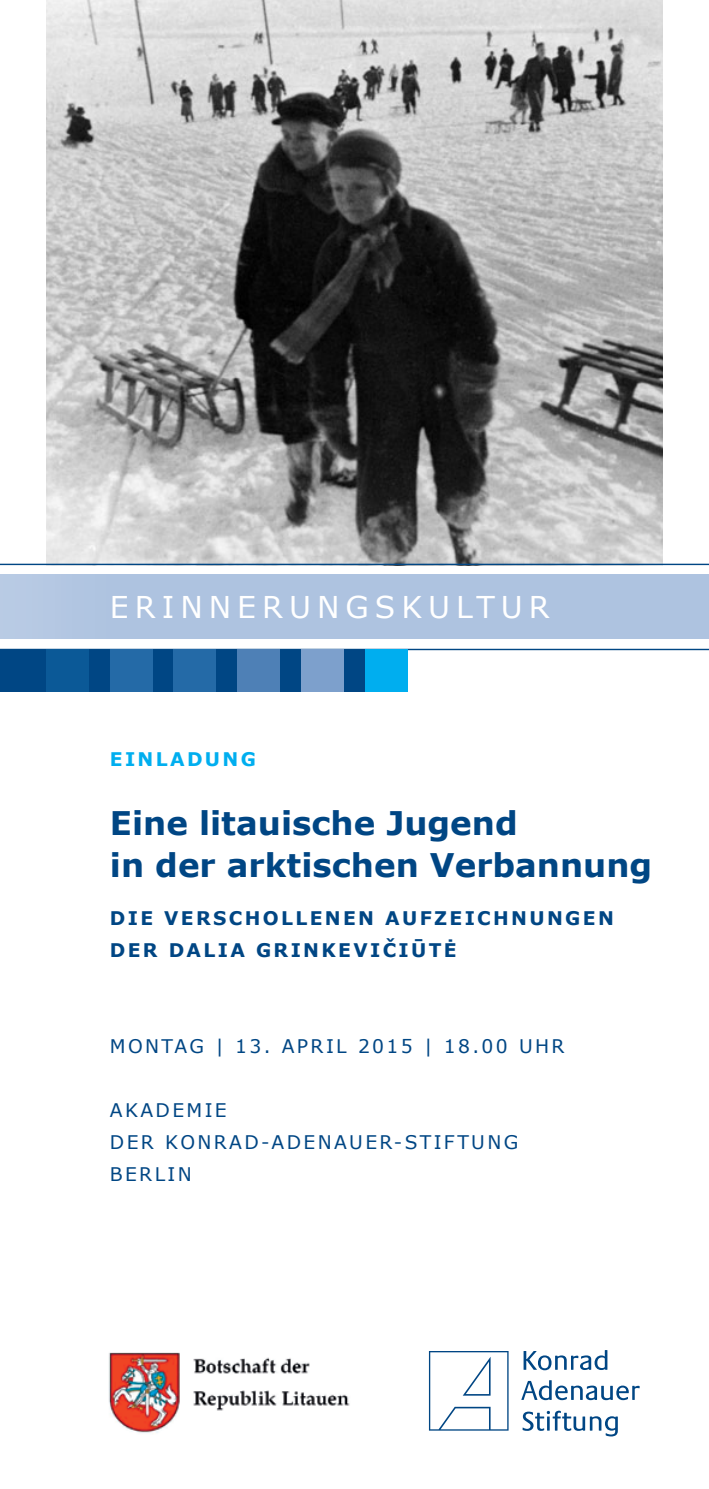
<style>
.page{position:relative;width:709px;height:1489px;background:#fff}
.page>*{position:absolute;margin:0;border:0;box-sizing:border-box;transform-origin:0 0}
.t1{font:700 32.5px/42.5px "Verdana";color:#004684}
.t2{font:30px "Verdana";letter-spacing:.2em;color:#fff}
.t3{font:18.75px/32px "Verdana";letter-spacing:.125em;color:#004684}
.t4{font:700 18.75px/32px "Verdana";letter-spacing:.125em;color:#004684}
.t5{font:700 18.75px "Verdana";letter-spacing:.125em;color:#00aeef}
</style>
<div class="page">
<img style="left:46px;top:0;width:617px;height:563px">
<div style="left:0;top:574px;width:709px;height:64px;background:#aec3e0"></div>
<hr style="left:0;top:563px;width:709px;height:2px;background:#004684">
<hr style="left:0;top:648px;width:709px;height:2px;background:#004684">
<div style="left:0;top:648px;width:407px;height:43px;background:#004684"></div>
<div style="left:365px;top:648px;width:42px;height:43px;background:#00aeef"></div>
<div style="left:301px;top:648px;width:43px;height:43px;background:#7da0cc"></div>
<div style="left:237px;top:648px;width:43px;height:43px;background:#4e80b6"></div>
<div style="left:174px;top:648px;width:42px;height:43px;background:#246aa7"></div>
<div style="left:110px;top:648px;width:42px;height:43px;background:#246aa7"></div>
<div style="left:46px;top:648px;width:43px;height:43px;background:#0b5997"></div>
<svg style="left:429px;top:1351px;width:79px;height:79px"></svg>
<svg style="left:523px;top:1350px;width:84px;height:20px"></svg>
<svg style="left:521px;top:1380px;width:118px;height:19px"></svg>
<svg style="left:522px;top:1410px;width:96px;height:26px"></svg>
<img style="left:109px;top:1352px;width:241px;height:81px">
<h2 class="t2" style="left:110px;top:587px;width:441px">E RINNERU NGS KU LTU R</h2>
<p class="t5" style="left:110px;top:747px;width:148px">EINLADUNG</p>
<h1 class="t1" style="left:110px;top:800px;width:544px">EINE LITAUISCHE JUGEND<br>IN DER ARKTISCHEN VERBANNUNG</h1>
<p class="t4" style="left:110px;top:901px;width:505px">DIE VERSCHOLLENEN AUFZEICHNUNGEN<br>DER DALIA GRINKEVIČIŪTĖ</p>
<p class="t3" style="left:110px;top:1029px;width:456px">MONTAG | 13. APRIL 2015 | 18.00 UHR</p>
<p class="t3" style="left:110px;top:1093px;width:410px">AKADEMIE<br>DER KONRAD-ADENAU ER-STIFTU NG<br>BERLIN</p>
</div>
